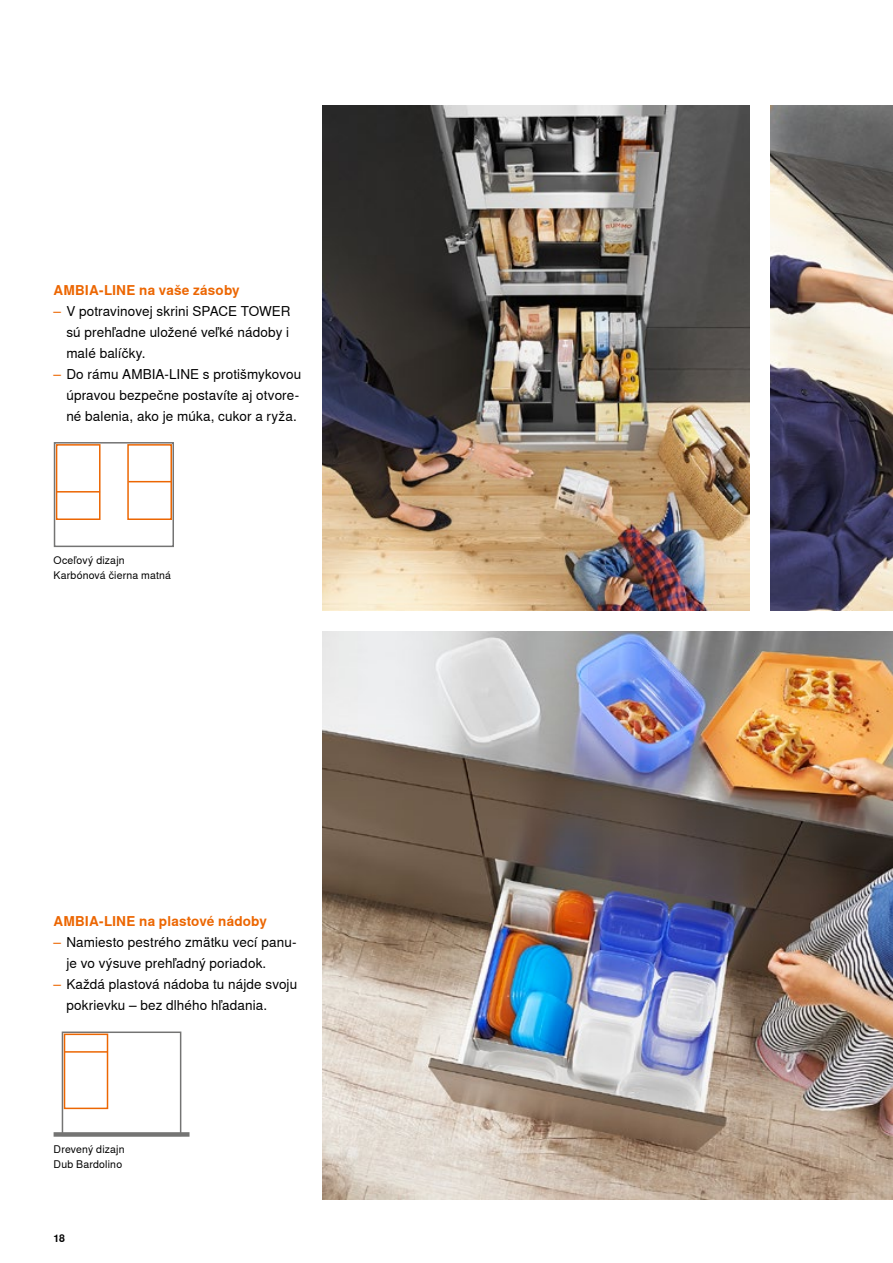
<style>
.page{position:relative;width:893px;height:1263px;background:#fff}
.page>*{position:absolute;margin:0;border:0;box-sizing:border-box;transform-origin:0 0}
.t1{font:13.5px/21px "Nimbus Sans Global";letter-spacing:.01em;color:#000}
._09_Copy_Orange_Bold{font:700 13.5px "Nimbus Sans Global";letter-spacing:.01em;color:#ec6602}
._07_Copy_Black_Regular_Left{font:10.5px/15px "Nimbus Sans Global";letter-spacing:.015em;color:#000}
.t2{font:700 10.5px "Nimbus Sans Global";color:#000}
.s1{color:#ec6602}
</style>
<div class="page">
<img style="left:323px;top:105px;width:427px;height:505px">
<img style="left:323px;top:631px;width:570px;height:569px">
<img style="left:771px;top:105px;width:122px;height:505px">
<div style="left:54px;top:442px;width:120px;height:105px;border:2px solid #747473"></div>
<div style="left:127px;top:444px;width:45px;height:76px;border:2px solid #ec6602"></div>
<hr style="left:128px;top:481px;width:43px;height:1px;background:#ec6602">
<div style="left:56px;top:444px;width:45px;height:76px;border:2px solid #ec6602"></div>
<hr style="left:57px;top:491px;width:43px;height:1px;background:#ec6602">
<div style="left:62px;top:1031px;width:119px;height:105px;border:2px solid #747473"></div>
<div style="left:54px;top:1132px;width:136px;height:5px;background:#747473"></div>
<div style="left:64px;top:1033px;width:44px;height:76px;border:2px solid #ec6602"></div>
<hr style="left:65px;top:1051px;width:43px;height:2px;background:#ec6602">
<p class="_09_Copy_Orange_Bold" style="left:54px;top:282px;width:188px">AMBIA-LINE na vaše zásoby</p>
<p class="t1" style="left:66px;top:301px;width:226px;text-align:justify;text-indent:-13px"><span class="s1">–</span> V potravinovej skrini SPACE TOWER sú prehľadne uložené veľké nádoby i malé balíčky.</p>
<p class="t1" style="left:66px;top:364px;width:236px;text-indent:-13px"><span class="s1">–</span> Do rámu AMBIA-LINE s protišmykovou úpravou bezpečne postavíte aj otvore&shy;né balenia, ako je múka, cukor a ryža.</p>
<p class="_07_Copy_Black_Regular_Left" style="left:54px;top:553px;width:119px">Oceľový dizajn<br>Karbónová čierna matná</p>
<p class="_09_Copy_Orange_Bold" style="left:54px;top:914px;width:215px">AMBIA-LINE na plastové nádoby</p>
<p class="t1" style="left:66px;top:932px;width:232px;text-indent:-13px"><span class="s1">–</span> Namiesto pestrého zmätku vecí panu&shy;je vo výsuve prehľadný poriadok.</p>
<p class="t1" style="left:66px;top:974px;width:232px;text-indent:-13px"><span class="s1">–</span> Každá plastová nádoba tu nájde svoju pokrievku – bez dlhého hľadania.</p>
<p class="_07_Copy_Black_Regular_Left" style="left:54px;top:1142px;width:73px">Drevený dizajn<br>Dub Bardolino</p>
<p class="t2" style="left:54px;top:1232px;width:13px">18</p>
</div>
